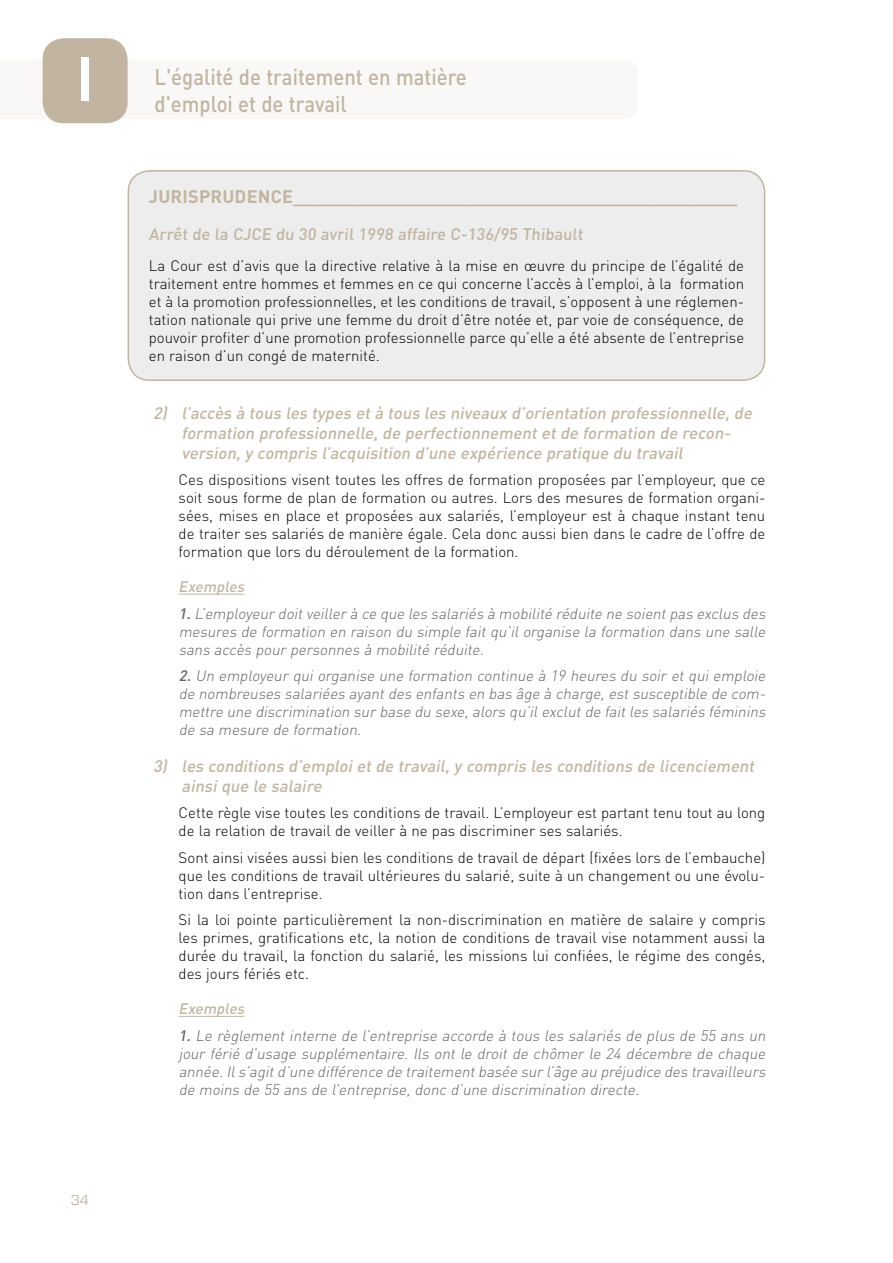
<style>
.page{position:relative;width:893px;height:1263px;background:#fff}
.page>*{position:absolute;margin:0;border:0;box-sizing:border-box;transform-origin:0 0}
.t1{font:700 60px "Century Gothic";color:#fff;scale:.9 1}
.t2{font:500 22.5px/27px "DIN Pro";color:#c1b5a2;scale:.9 1}
.t3{font:700 18px "DIN Pro";letter-spacing:.01em;color:#c1b5a2}
.t4{font:italic 500 16.5px/19.8px "DIN Pro";color:#c1b5a2}
.t5{font:500 16.5px "DIN Pro";color:#c1b5a2}
.t6{font:300 15px/18px "DIN Pro";color:#000;text-align:justify}
.t7{font:italic 300 15px/18px "DIN Pro";color:#646363}
.t8{font:italic 500 15px "DIN Pro";color:#c1b5a2}
.t9{font:15px "Eurostile";color:#c1b5a2}
.s1{font-weight:500;color:#c1b5a2}
.s2{font-weight:500}
</style>
<div class="page">
<div style="left:43px;top:38px;width:85px;height:85px;background:#c1b5a2;border-radius:21px"></div>
<div style="left:128px;top:171px;width:637px;height:209px;background:#ededed;border-radius:21px"></div>
<div style="left:128px;top:170px;width:637px;height:211px;border:2px solid #c1b5a2;border-radius:21px"></div>
<hr style="left:179px;top:594px;width:65px;height:1px;background:#c1b5a2">
<hr style="left:179px;top:1016px;width:65px;height:1px;background:#c1b5a2">
<h1 class="t1" style="left:78px;top:41px;width:18px">I</h1>
<p class="t9" style="left:71px;top:1191px;width:20px">34</p>
<h2 class="t2" style="left:154px;top:62px;width:349px">L'égalité de traitement en matière d'emploi et de travail</h2>
<p class="t3" style="left:149px;top:185px;width:33px">JURISPR</p>
<p class="t3" style="left:222px;top:185px;width:516px">UDENCE_________________________________________</p>
<p class="t5" style="left:149px;top:223px;width:437px">Arrêt de la CJCE du 30 avril 1998 affaire C-136/95 Thibault</p>
<p class="t6" style="left:149px;top:256px;width:597px">La Cour est d’avis que la directive relative à la mise en œuvre du principe de l’égalité de traitement entre hommes et femmes en ce qui concerne l’accès à l’emploi, à la formation et à la promotion professionnelles, et les conditions de travail, s’opposent à une réglemen&shy;tation nationale qui prive une femme du droit d’être notée et, par voie de conséquence, de pouvoir profiter d’une promotion professionnelle parce qu’elle a été absente de l’entreprise en raison d’un congé de maternité.</p>
<p class="t4" style="left:182px;top:402px;width:576px;text-indent:-29px">2) l’accès à tous les types età tous les niveaux d’orientation professionnelle,de formation professionnelle,de perfectionnementetde formation de recon&shy;version,y compris l’acquisition d’une expérience pratique du travail</p>
<p class="t6" style="left:179px;top:470px;width:588px">Ces dispositions visent toutes les offres de formation proposées par l’employeur, que ce soit sous forme de plan de formation ou autres. Lors des mesures de formation organi&shy;sées, mises en place et proposées aux salariés, l’employeur est à chaque instant tenu de traiter ses salariés de manière égale. Cela donc aussi bien dans le cadre de l’offre de formation que lors du déroulement de la formation.</p>
<p class="t7" style="left:179px;top:573px;width:592px;line-height:26.5px"><span class="s1">Exemples<br></span><span class="s2">1.</span>L’employeurdoitveillerà ce que les salariés à mobilité réduite ne soientpas exclus des</p>
<p class="t7" style="left:179px;top:622px;width:592px">mesures de formation en raison du simple fait qu’il organise la formation dans une salle sans accès pourpersonnes à mobilité réduite.</p>
<p class="t7" style="left:179px;top:666px;width:592px;text-align:justify"><span class="s2">2.</span> Un employeur qui organise une formation continue à 19 heures du soir et qui emploie de nombreuses salariées ayantdes enfants en bas âge à charge,estsusceptible de com&shy;mettre une discrimination surbase du sexe,alors qu’ilexclutde faitles salariés féminins de sa mesure de formation.</p>
<p class="t4" style="left:182px;top:755px;width:578px;text-indent:-29px">3) les conditions d’emploietde travail,y compris les conditions de licenciement ainsique le salaire</p>
<p class="t6" style="left:179px;top:803px;width:588px">Cette règle vise toutes les conditions de travail. L’employeur est partant tenu tout au long de la relation de travail de veiller à ne pas discriminer ses salariés.</p>
<p class="t6" style="left:179px;top:848px;width:588px">Sont ainsi visées aussi bien les conditions de travail de départ (fixées lors de l’embauche) que les conditions de travail ultérieures du salarié, suite à un changement ou une évolu&shy;tion dans l’entreprise.</p>
<p class="t6" style="left:179px;top:910px;width:588px">Si la loi pointe particulièrement la non-discrimination en matière de salaire y compris les primes, gratifications etc, la notion de conditions de travail vise notamment aussi la durée du travail, la fonction du salarié, les missions lui confiées, le régime des congés, des jours fériés etc.</p>
<p class="t8" style="left:179px;top:999px;width:71px">Exemples</p>
<p class="t7" style="left:179px;top:1026px;width:592px;text-align:justify"><span class="s2">1.</span> Le règlement interne de l’entreprise accorde à tous les salariés de plus de 55 ans un jour férié d’usage supplémentaire. Ils ont le droit de chômer le 24 décembre de chaque année.Ils’agitd’une différence de traitementbasée surl’âge au préjudice des travailleurs de moins de 55 ans de l’entreprise,donc d’une discrimination directe.</p>
</div>
